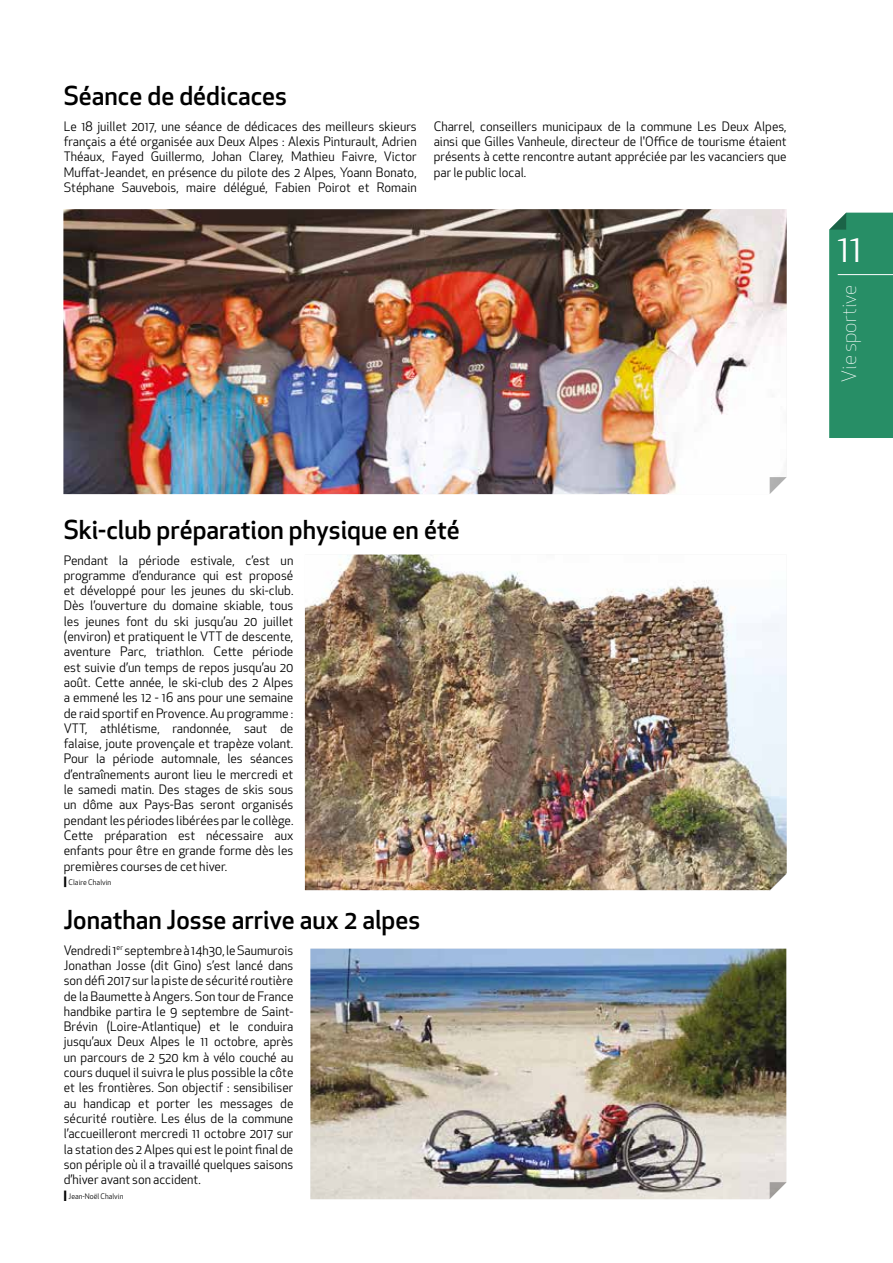
<style>
.page{position:relative;width:893px;height:1263px;background:#fff}
.page>*{position:absolute;margin:0;border:0;box-sizing:border-box;transform-origin:0 0}
.t1{font:37.5px "Apex New";color:#fff}
.t2{font:500 25.5px "Apex New";color:#000}
.t3{font:300 19.5px "Apex New";color:#fff}
.t4{font:12.75px/15.3px "Apex New";color:#000;text-align:justify}
.t5{font:7.5px "Apex New";color:#000}
.s1{font-weight:800;font-size:10.5px}
</style>
<div class="page">
<img style="left:63px;top:209px;width:724px;height:285px">
<img style="left:310px;top:949px;width:476px;height:250px">
<img style="left:305px;top:555px;width:482px;height:335px">
<svg style="left:770px;top:874px;width:17px;height:17px"></svg>
<svg style="left:770px;top:1182px;width:17px;height:17px"></svg>
<svg style="left:770px;top:477px;width:17px;height:17px"></svg>
<div style="left:829px;top:213px;width:64px;height:225px;background:#278e66"></div>
<hr style="left:838px;top:274px;width:55px;height:1px;background:#fff">
<h2 class="t2" style="left:64px;top:79px;width:225px">Séance de dédicaces</h2>
<p class="t4" style="left:64px;top:119px;width:354px">Le 18 juillet 2017, une séance de dédicaces des meilleurs skieurs français a été organisée aux Deux Alpes : Alexis Pinturault, Adrien Théaux, Fayed Guillermo, Johan Clarey, Mathieu Faivre, Victor Muffat-Jeandet, en présence du pilote des 2 Alpes, Yoann Bonato, Stéphane Sauvebois, maire délégué, Fabien Poirot et Romain</p>
<p class="t4" style="left:434px;top:119px;width:354px">Charrel, conseillers municipaux de la commune Les Deux Alpes, ainsi que Gilles Vanheule, directeur de l'Office de tourisme étaient présents à cette rencontre autant appréciée par les vacanciers que par le public local.</p>
<h1 class="t1" style="left:838px;top:224px;width:26px">11</h1>
<h3 class="t3" style="left:837px;top:382px;width:98px;rotate:-90deg">Vie sportive</h3>
<h2 class="t2" style="left:64px;top:512px;width:397px">Ski-club préparation physique en été</h2>
<p class="t4" style="left:64px;top:552px;width:231px">Pendant la période estivale, c’est un programme d’endurance qui est proposé et développé pour les jeunes du ski-club.<br>Dès l’ouverture du domaine skiable, tous les jeunes font du ski jusqu’au 20 juillet (environ) et pratiquent le VTT de descente, aventure Parc, triathlon. Cette période est suivie d’un temps de repos jusqu’au 20 août. Cette année, le ski-club des 2 Alpes a emmené les 12 - 16 ans pour une semaine de raid sportif en Provence. Au programme :<br>VTT, athlétisme, randonnée, saut de falaise, joute provençale et trapèze volant.<br>Pour la période automnale, les séances d’entraînements auront lieu le mercredi et le samedi matin. Des stages de skis sous un dôme aux Pays-Bas seront organisés pendant les périodes libérées par le collège.<br>Cette préparation est nécessaire aux enfants pour être en grande forme dès les premières courses de cet hiver.</p>
<p class="t5" style="left:64px;top:878px;width:49px"><span class="s1">|</span> Claire Chalvin</p>
<h2 class="t2" style="left:64px;top:902px;width:358px">Jonathan Josse arrive aux 2 alpes</h2>
<p class="t4" style="left:64px;top:942px;width:231px">Vendredi 1<sup>er</sup> septembre à 14h30, le Saumurois Jonathan Josse (dit Gino) s’est lancé dans son défi 2017 sur la piste de sécurité routière de la Baumette à Angers. Son tour de France handbike partira le 9 septembre de Saint-Brévin (Loire-Atlantique) et le conduira jusqu’aux Deux Alpes le 11 octobre, après un parcours de 2 520 km à vélo couché au cours duquel il suivra le plus possible la côte et les frontières. Son objectif : sensibiliser au handicap et porter les messages de sécurité routière. Les élus de la commune l’accueilleront mercredi 11 octobre 2017 sur la station des 2 Alpes qui est le point final de son périple où il a travaillé quelques saisons d’hiver avant son accident.</p>
<p class="t5" style="left:64px;top:1191px;width:61px"><span class="s1">|</span> Jean-Noël Chalvin</p>
</div>
